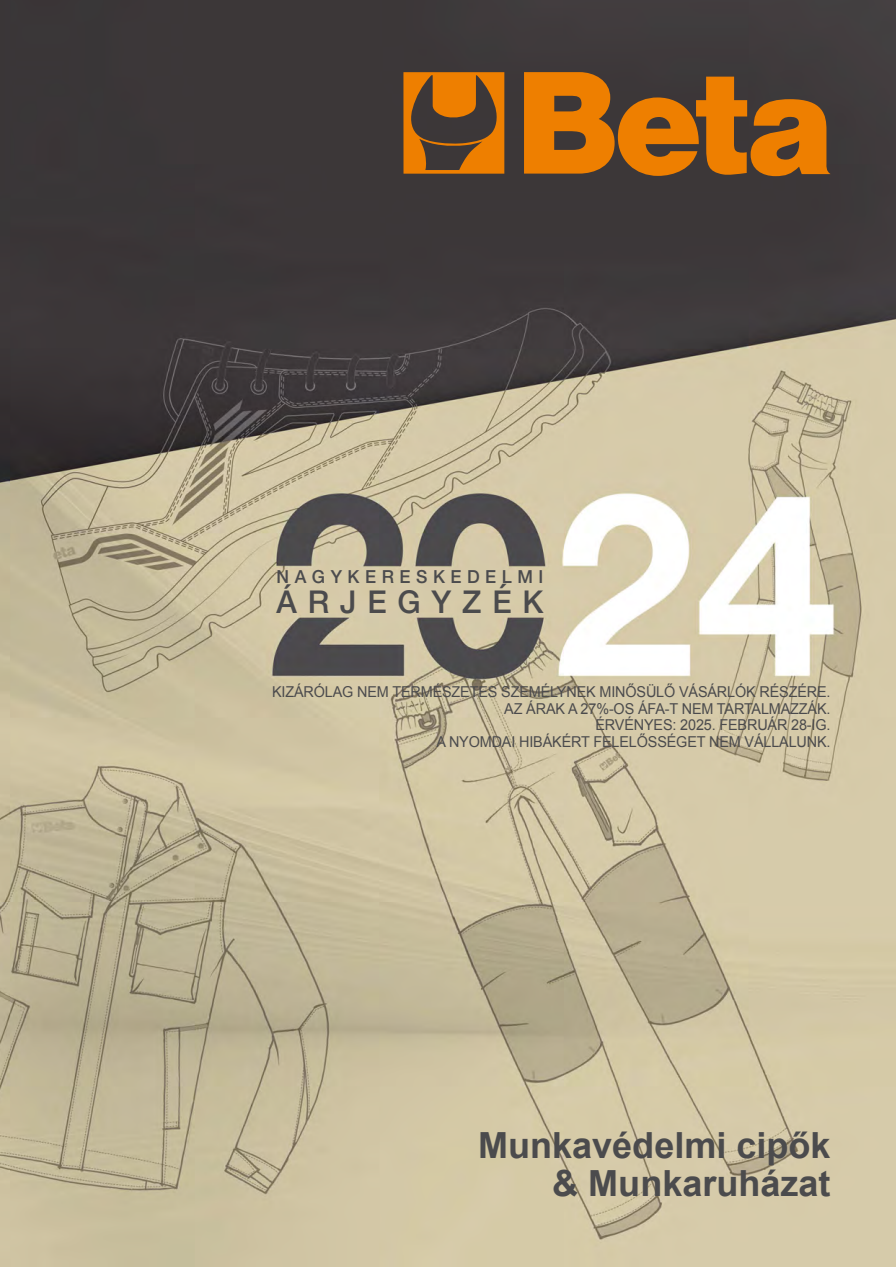
<style>
.page{position:relative;width:896px;height:1267px;background:#fff}
.page>*{position:absolute;margin:0;border:0;box-sizing:border-box;transform-origin:0 0}
.t1{font:700 36px/37.5px "Arial Beta";color:#4b4b4d;text-align:right}
.t2{font:500 31.5px "Helvetica Neue LT Std";letter-spacing:.355em;color:#4b4b4d}
.t3{font:500 18px "Helvetica Neue LT Std";letter-spacing:.32em;color:#4b4b4d}
.t4{font:15px "Arial Beta";letter-spacing:-.01em;color:#4b4b4d;scale:.96 1}
</style>
<div class="page">
<img style="left:0;top:0;width:895px;height:1267px">
<svg style="left:403px;top:72px;width:101px;height:102px;background:#a26017"></svg>
<svg style="left:524px;top:72px;width:306px;height:104px;background:#a96315"></svg>
<svg style="left:0;top:1263px;width:3px;height:4px"></svg>
<p class="t3" style="left:276px;top:565px;width:268px">NAGYKERESKEDELMI</p>
<p class="t2" style="left:276px;top:582px;width:268px">ÁRJEGYZÉK</p>
<p class="t4" style="left:272px;top:682px;width:583px">KIZÁRÓLAG NEM TERMÉSZETES SZEMÉLYNEK MINŐSÜLŐ VÁSÁRLÓK RÉSZÉRE.</p>
<p class="t4" style="left:504px;top:698px;width:341px">AZ ÁRAK A 27%-OS ÁFA-T NEM TARTALMAZZÁK.</p>
<p class="t4" style="left:595px;top:715px;width:246px">ÉRVÉNYES: 2025. FEBRUÁR 28-IG.</p>
<p class="t4" style="left:436px;top:731px;width:412px">A NYOMDAI HIBÁKÉRT FELELŐSSÉGET NEM VÁLLALUNK.</p>
<p class="t1" style="left:478px;top:1127px;width:354px">Munkavédelmi cipők &amp; Munkaruházat</p>
</div>
